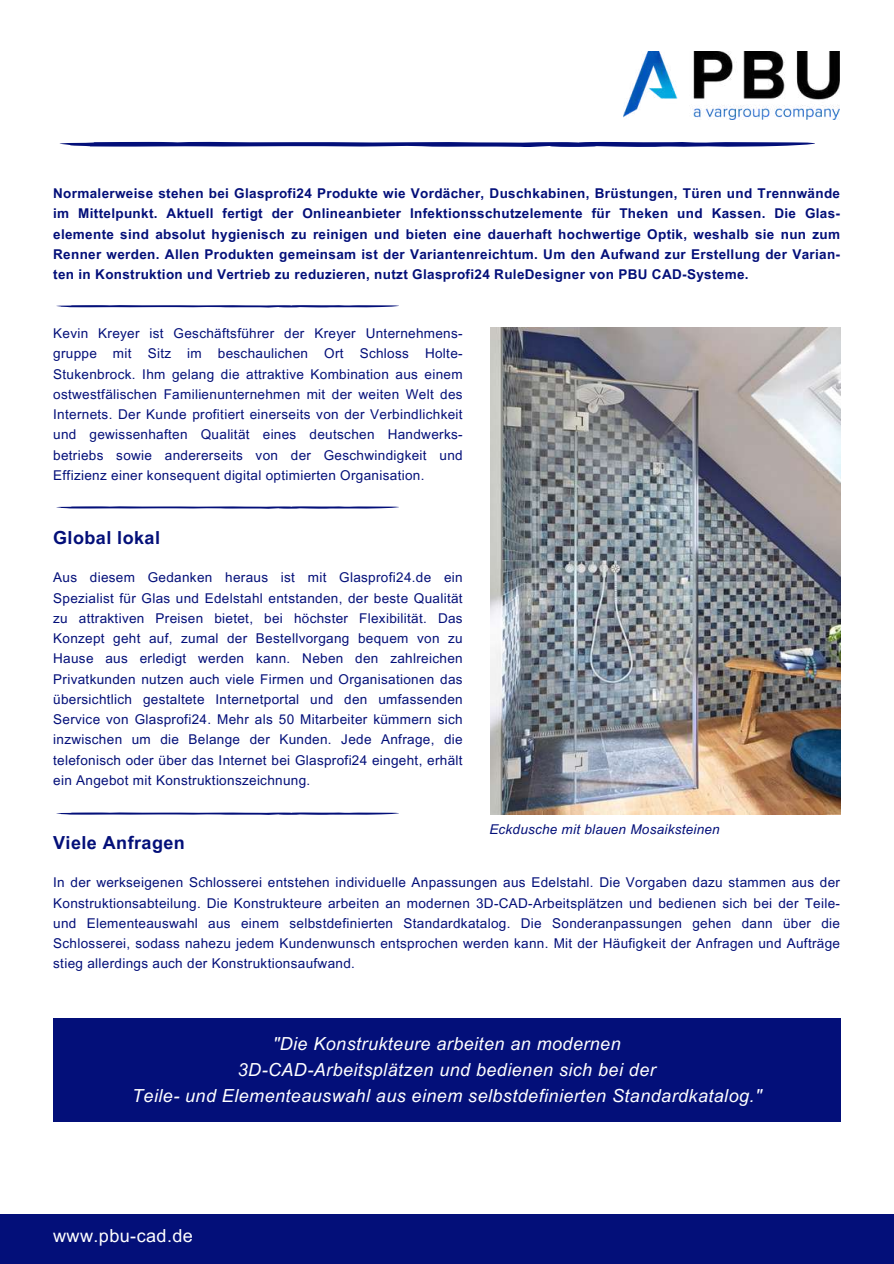
<style>
.page{position:relative;width:894px;height:1264px;background:#fff}
.page>*{position:absolute;margin:0;border:0;box-sizing:border-box;transform-origin:0 0}
.t1{font:italic 18px/25.8px "Arial MT Pro";letter-spacing:.025em;color:#fff;text-align:center}
.t2{font:700 18px "Arial MT Pro";letter-spacing:.025em;color:#030f79}
.t3{font:18px "Arial MT Pro";letter-spacing:.025em;color:#fff}
.t4{font:13.5px/20.2px "Arial MT Pro";letter-spacing:.025em;color:#030f79;text-align:justify}
.t5{font:700 13.5px/20.2px "Arial MT Pro";letter-spacing:.025em;color:#030f79;text-align:justify}
.t6{font:italic 13.5px "Arial MT Pro";letter-spacing:.02em;color:#030f79}
</style>
<div class="page">
<div style="left:53px;top:1018px;width:787px;height:103px;background:#030f79"></div>
<div style="left:0;top:1214px;width:893px;height:49px;background:#030f79"></div>
<svg style="left:56px;top:305px;width:343px;height:2px"></svg>
<img style="left:490px;top:328px;width:350px;height:486px">
<img style="left:623px;top:51px;width:216px;height:69px">
<svg style="left:59px;top:141px;width:756px;height:6px"></svg>
<svg style="left:56px;top:812px;width:343px;height:2px"></svg>
<svg style="left:56px;top:506px;width:343px;height:2px"></svg>
<p class="t5" style="left:53px;top:185px;width:788px">Normalerweise stehen bei Glasprofi24 Produkte wie Vordächer, Duschkabinen, Brüstungen, Türen und Trennwände im Mittelpunkt. Aktuell fertigt der Onlineanbieter Infektionsschutzelemente für Theken und Kassen. Die Glas&shy;elemente sind absolut hygienisch zu reinigen und bieten eine dauerhaft hochwertige Optik, weshalb sie nun zum Renner werden. Allen Produkten gemeinsam ist der Variantenreichtum. Um den Aufwand zur Erstellung der Varian&shy;ten in Konstruktion und Vertrieb zu reduzieren, nutzt Glasprofi24 RuleDesigner von PBU CAD-Systeme.</p>
<p class="t4" style="left:53px;top:325px;width:411px">Kevin Kreyer ist Geschäftsführer der Kreyer Unternehmens&shy;gruppe mit Sitz im beschaulichen Ort Schloss Holte-Stukenbrock. Ihm gelang die attraktive Kombination aus einem ostwestfälischen Familienunternehmen mit der weiten Welt des Internets. Der Kunde profitiert einerseits von der Verbindlichkeit und gewissenhaften Qualität eines deutschen Handwerks&shy;betriebs sowie andererseits von der Geschwindigkeit und Effizienz einer konsequent digital optimierten Organisation.</p>
<h1 class="t2" style="left:53px;top:531px;width:108px">Global lokal</h1>
<p class="t4" style="left:53px;top:569px;width:411px">Aus diesem Gedanken heraus ist mit Glasprofi24.de ein Spezialist für Glas und Edelstahl entstanden, der beste Qualität zu attraktiven Preisen bietet, bei höchster Flexibilität. Das Konzept geht auf, zumal der Bestellvorgang bequem von zu Hause aus erledigt werden kann. Neben den zahlreichen Privatkunden nutzen auch viele Firmen und Organisationen das übersichtlich gestaltete Internetportal und den umfassenden Service von Glasprofi24. Mehr als 50 Mitarbeiter kümmern sich inzwischen um die Belange der Kunden. Jede Anfrage, die telefonisch oder über das Internet bei Glasprofi24 eingeht, erhält ein Angebot mit Konstruktionszeichnung.</p>
<p class="t6" style="left:489px;top:823px;width:232px">Eckdusche mit blauen Mosaiksteinen</p>
<h1 class="t2" style="left:53px;top:836px;width:133px">Viele Anfragen</h1>
<p class="t4" style="left:53px;top:874px;width:788px">In der werkseigenen Schlosserei entstehen individuelle Anpassungen aus Edelstahl. Die Vorgaben dazu stammen aus der Konstruktionsabteilung. Die Konstrukteure arbeiten an modernen 3D-CAD-Arbeitsplätzen und bedienen sich bei der Teile&shy;und Elementeauswahl aus einem selbstdefinierten Standardkatalog. Die Sonderanpassungen gehen dann über die Schlosserei, sodass nahezu jedem Kundenwunsch entsprochen werden kann. Mit der Häufigkeit der Anfragen und Aufträge stieg allerdings auch der Konstruktionsaufwand.</p>
<h1 class="t1" style="left:132px;top:1032px;width:630px">"Die Konstrukteure arbeiten an modernen<br>3D-CAD-Arbeitsplätzen und bedienen sich bei der<br>Teile- und Elementeauswahl aus einem selbstdefinierten Standardkatalog."</h1>
<h1 class="t3" style="left:53px;top:1229px;width:141px">www.pbu-cad.de</h1>
</div>
